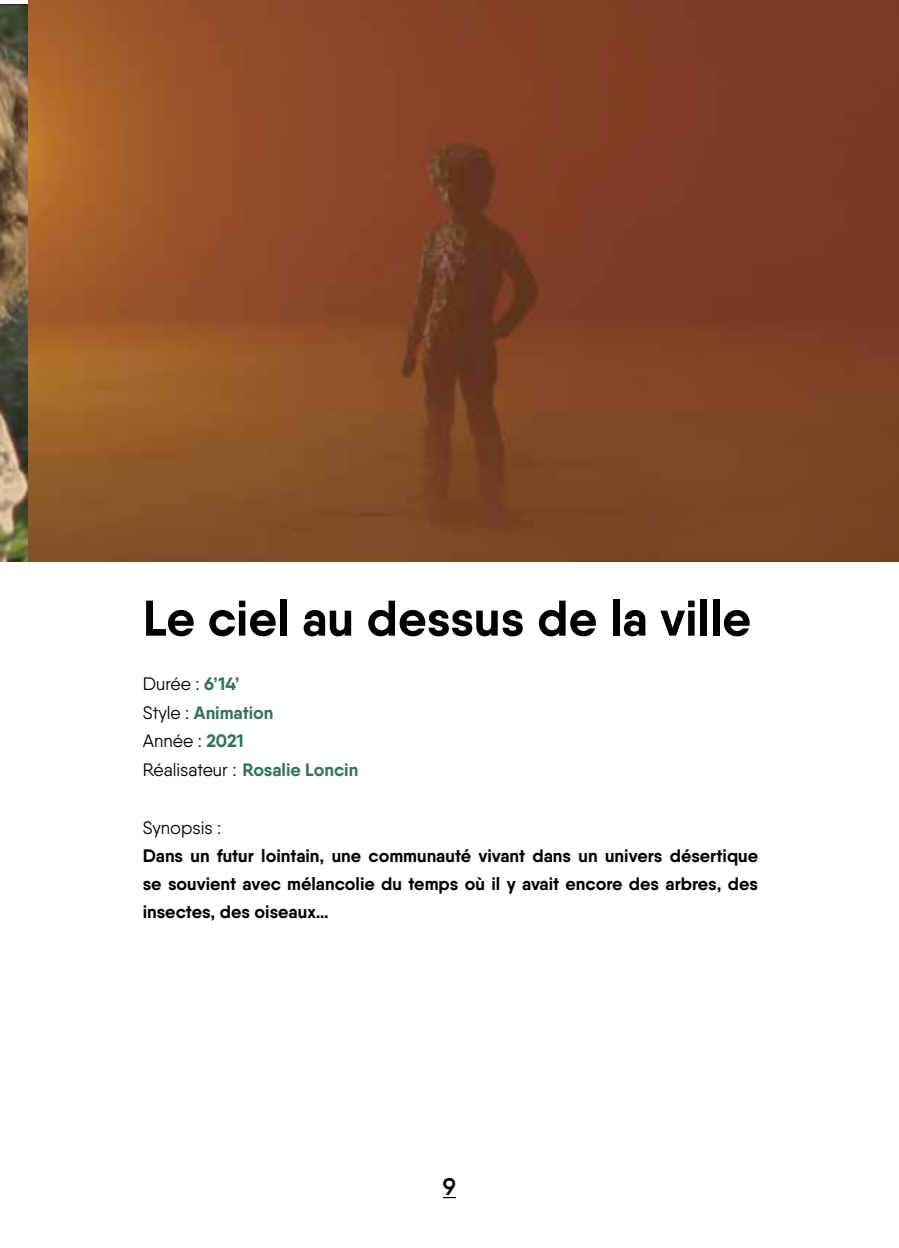
<style>
.page{position:relative;width:899px;height:1248px;background:#fff}
.page>*{position:absolute;margin:0;border:0;box-sizing:border-box;transform-origin:0 0}
.t1{font:700 50px "Qanelas";color:#000}
.t2{font:600 24px "Qanelas";color:#000}
.t3{font:700 18px/28px "Qanelas";color:#000;text-align:justify}
.t4{font:700 18px/28.8px "Qanelas";color:#347358}
.t5{font:18px "Qanelas";color:#000}
.s1{font-weight:400;color:#000}
</style>
<div class="page">
<img style="left:0;top:4px;width:28px;height:557px">
<img style="left:28px;top:0;width:871px;height:561px">
<h1 class="t1" style="left:143px;top:586px;width:609px">Le ciel au dessus de la ville</h1>
<p class="t4" style="left:143px;top:668px;width:217px"><span class="s1">Durée :</span> 6’14’<br><span class="s1">Style :</span> Animation<br><span class="s1">Année :</span> 2021<br><span class="s1">Réalisateur :</span> Rosalie Loncin</p>
<p class="t5" style="left:143px;top:816px;width:80px">Synopsis :</p>
<p class="t3" style="left:143px;top:841px;width:617px">Dans un futur lointain, une communauté vivant dans un univers désertique se souvient avec mélancolie du temps où il y avait encore des arbres, des insectes, des oiseaux…</p>
<h2 class="t2" style="left:443px;top:1171px;width:15px">9</h2>
</div>
